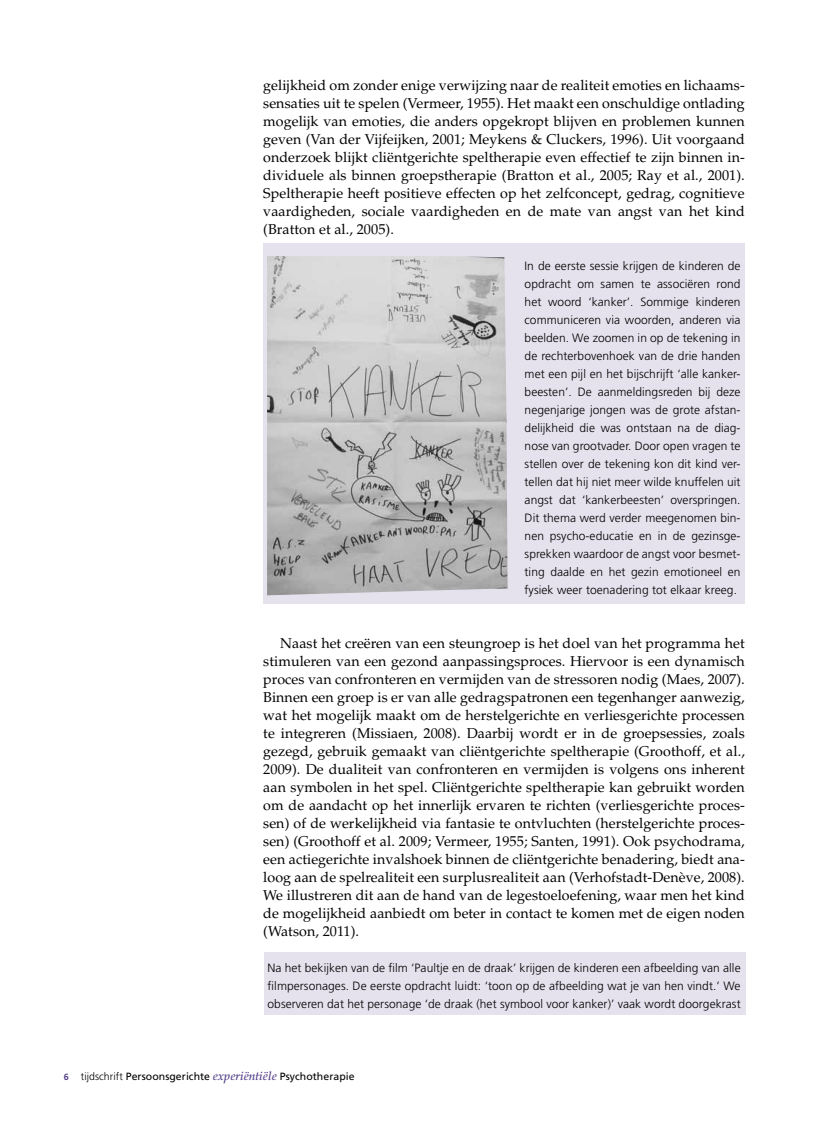
<style>
.page{position:relative;width:830px;height:1127px;background:#fff}
.page>*{position:absolute;margin:0;border:0;box-sizing:border-box;transform-origin:0 0}
.t1{font:14.25px/18px "Palatino LT Std";letter-spacing:.005em;color:#000;text-align:justify}
.t2{font:300 12px/18px "Frutiger LT Std";letter-spacing:.005em;color:#000;text-align:justify}
.t3{font:10.5px "Frutiger LT Std";letter-spacing:.005em;color:#000}
.s1{font-weight:700;font-size:9px;color:#523d88}
.s2{font-weight:300}
.s3{font-family:"Palatino LT Std";font-weight:500;font-style:italic;font-size:12px;color:#523d88}
</style>
<div class="page">
<div style="left:264px;top:952px;width:481px;height:63px;background:#e5e2ed"></div>
<div style="left:263px;top:243px;width:481px;height:361px;background:#e5e2ed"></div>
<img style="left:267px;top:256px;width:240px;height:339px">
<p class="t1" style="left:263px;top:76px;width:483px">gelijkheid om zonder enige verwijzing naar de realiteit emoties en lichaams&shy;sensaties uit te spelen (Vermeer, 1955). Het maakt een onschuldige ontlading mogelijk van emoties, die anders opgekropt blijven en problemen kunnen geven (Van der Vijfeijken, 2001; Meykens &amp; Cluckers, 1996). Uit voorgaand onderzoek blijkt cliëntgerichte speltherapie even effectief te zijn binnen in&shy;dividuele als binnen groepstherapie (Bratton et al., 2005; Ray et al., 2001).<br>Speltherapie heeft positieve effecten op het zelfconcept, gedrag, cognitieve vaardigheden, sociale vaardigheden en de mate van angst van het kind (Bratton et al., 2005).</p>
<p class="t2" style="left:524px;top:257px;width:217px">In de eerste sessie krijgen de kinderen de opdracht om samen te associëren rond het woord ‘kanker’. Sommige kinderen communiceren via woorden, anderen via beelden. We zoomen in op de tekening in de rechterbovenhoek van de drie handen met een pijl en het bijschrijft ‘alle kanker&shy;beesten’. De aanmeldingsreden bij deze negenjarige jongen was de grote afstan&shy;delijkheid die was ontstaan na de diag&shy;nose van grootvader. Door open vragen te stellen over de tekening kon dit kind ver&shy;tellen dat hij niet meer wilde knuffelen uit angst dat ‘kankerbeesten’ overspringen.<br>Dit thema werd verder meegenomen bin&shy;nen psycho-educatie en in de gezinsge&shy;sprekken waardoor de angst voor besmet&shy;ting daalde en het gezin emotioneel en fysiek weer toenadering tot elkaar kreeg.</p>
<p class="t1" style="left:263px;top:634px;width:483px;text-indent:17px">Naast het creëren van een steungroep is het doel van het programma het stimuleren van een gezond aanpassingsproces. Hiervoor is een dynamisch proces van confronteren en vermijden van de stressoren nodig (Maes, 2007).<br>Binnen een groep is er van alle gedragspatronen een tegenhanger aanwezig, wat het mogelijk maakt om de herstelgerichte en verliesgerichte processen te integreren (Missiaen, 2008). Daarbij wordt er in de groepsessies, zoals gezegd, gebruik gemaakt van cliëntgerichte speltherapie (Groothoff, et al., 2009). De dualiteit van confronteren en vermijden is volgens ons inherent aan symbolen in het spel. Cliëntgerichte speltherapie kan gebruikt worden om de aandacht op het innerlijk ervaren te richten (verliesgerichte proces&shy;sen) of de werkelijkheid via fantasie te ontvluchten (herstelgerichte proces&shy;sen) (Groothoff et al. 2009; Vermeer, 1955; Santen, 1991). Ook psychodrama, een actiegerichte invalshoek binnen de cliëntgerichte benadering, biedt ana&shy;loog aan de spelrealiteit een surplusrealiteit aan (Verhofstadt-Denève, 2008).<br>We illustreren dit aan de hand van de legestoeloefening, waar men het kind de mogelijkheid aanbiedt om beter in contact te komen met de eigen noden (Watson, 2011).</p>
<p class="t2" style="left:267px;top:959px;width:474px">Na het bekijken van de film ‘Paultje en de draak’ krijgen de kinderen een afbeelding van alle filmpersonages. De eerste opdracht luidt: ‘toon op de afbeelding wat je van hen vindt.’ We observeren dat het personage ‘de draak (het symbool voor kanker)’ vaak wordt doorgekrast</p>
<p class="t3" style="left:64px;top:1070px;width:292px"><span class="s1">6</span> <span class="s2">tijdschrift</span> Persoonsgerichte <span class="s3">experiëntiële</span> Psychotherapie</p>
</div>
